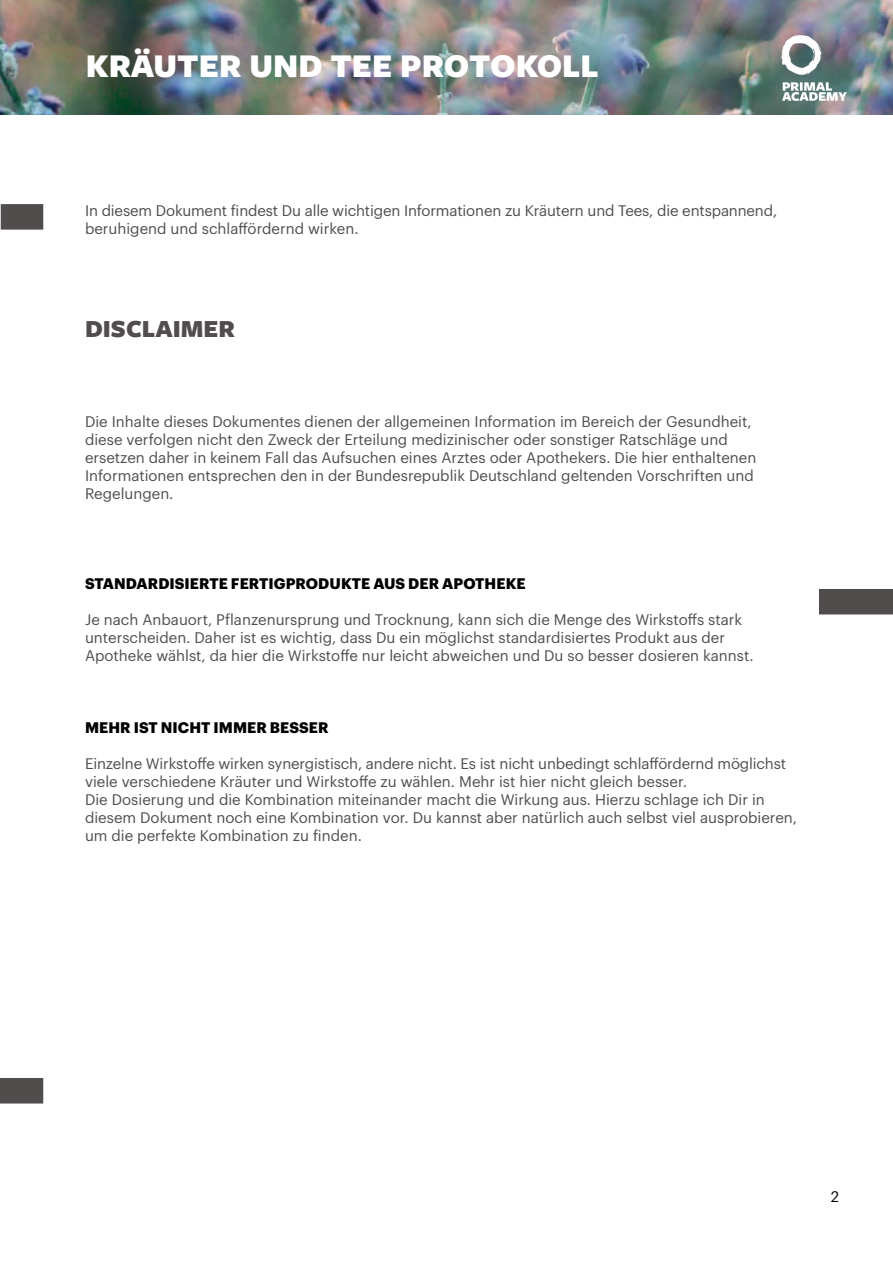
<style>
.page{position:relative;width:893px;height:1263px;background:#fff}
.page>*{position:absolute;margin:0;border:0;box-sizing:border-box;transform-origin:0 0}
.t1{font:900 34.5px "Freight Sans Pro";color:#fff}
.t2{font:900 25.5px "Freight Sans Pro";color:#514d4c}
.t3{font:15px/18px "Graphik";color:#514d4c}
.t4{font:700 15px "Graphik";letter-spacing:.005em;color:#000}
.t5{font:15px "Graphik";color:#000}
</style>
<div class="page">
<div style="left:819px;top:589px;width:74px;height:25px;background:#514d4c"></div>
<div style="left:1px;top:204px;width:42px;height:26px;background:#514d4c;border:2px solid #514d4c"></div>
<div style="left:0;top:1078px;width:43px;height:25px;background:#514d4c"></div>
<img style="left:0;top:0;width:893px;height:115px">
<img style="left:781px;top:36px;width:65px;height:64px">
<h1 class="t1" style="left:86px;top:42px;width:515px">KRÄUTER UND TEE PROTOKOLL</h1>
<p class="t3" style="left:85px;top:201px;width:694px">In diesem Dokument findest Du alle wichtigen Informationen zu Kräutern und Tees, die entspannend, beruhigend und schlaffördernd wirken.</p>
<h2 class="t2" style="left:85px;top:311px;width:152px">DISCLAIMER</h2>
<p class="t3" style="left:85px;top:411px;width:673px">Die Inhalte dieses Dokumentes dienen der allgemeinen Information im Bereich der Gesundheit, diese verfolgen nicht den Zweck der Erteilung medizinischer oder sonstiger Ratschläge und ersetzen daher in keinem Fall das Aufsuchen eines Arztes oder Apothekers. Die hier enthaltenen Informationen entsprechen den in der Bundesrepublik Deutschland geltenden Vorschriften und Regelungen.</p>
<p class="t4" style="left:85px;top:572px;width:442px">STANDARDISIERTE FERTIGPRODUKTE AUS DER APOTHEKE</p>
<p class="t3" style="left:85px;top:609px;width:670px">Je nach Anbauort, Pflanzenursprung und Trocknung, kann sich die Menge des Wirkstoffs stark unterscheiden. Daher ist es wichtig, dass Du ein möglichst standardisiertes Produkt aus der<br>Apotheke wählst, da hier die Wirkstoffe nur leicht abweichen und Du so besser dosieren kannst.</p>
<p class="t4" style="left:85px;top:716px;width:245px">MEHR IST NICHT IMMER BESSER</p>
<p class="t3" style="left:85px;top:753px;width:713px">Einzelne Wirkstoffe wirken synergistisch, andere nicht. Es ist nicht unbedingt schlaffördernd möglichst viele verschiedene Kräuter und Wirkstoffe zu wählen. Mehr ist hier nicht gleich besser.<br>Die Dosierung und die Kombination miteinander macht die Wirkung aus. Hierzu schlage ich Dir in diesem Dokument noch eine Kombination vor. Du kannst aber natürlich auch selbst viel ausprobieren, um die perfekte Kombination zu finden.</p>
<p class="t5" style="left:831px;top:1185px;width:10px">2</p>
</div>
